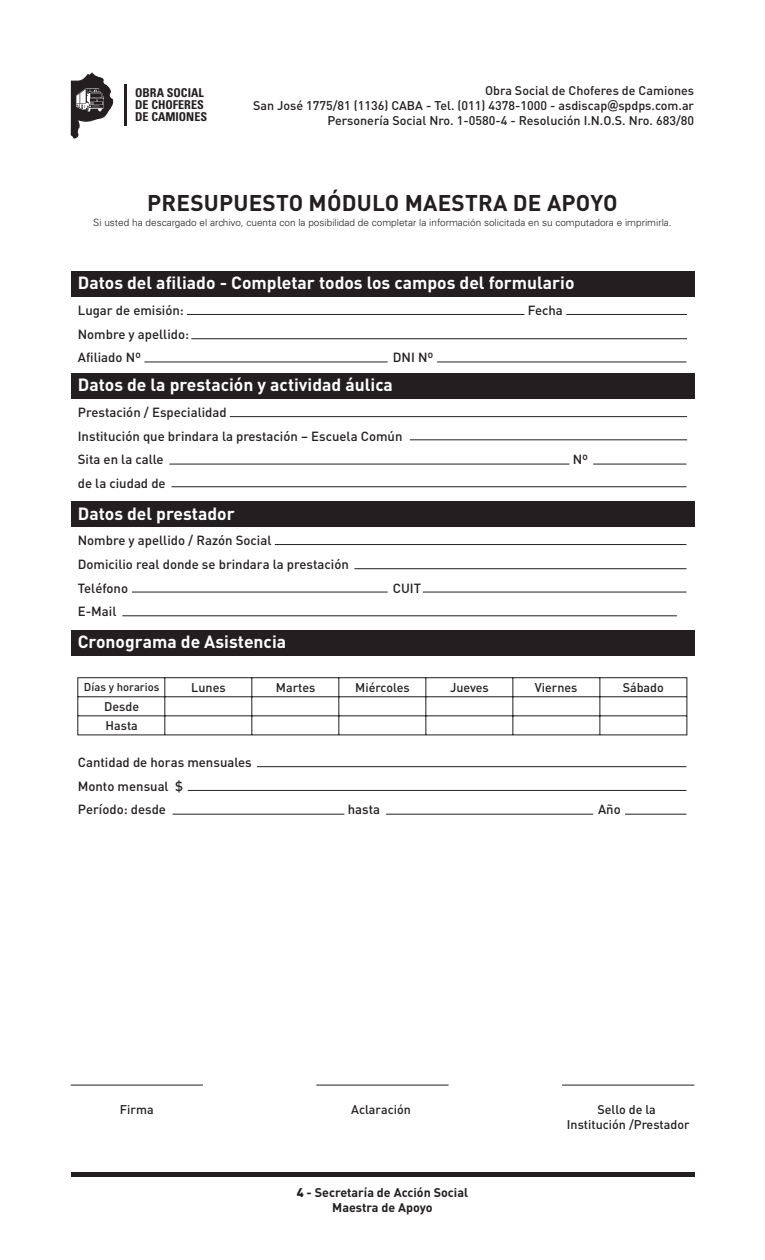
<style>
.page{position:relative;width:765px;height:1260px;background:#fff}
.page>*{position:absolute;margin:0;border:0;box-sizing:border-box;transform-origin:0 0}
.t1{font:700 22.5px "DIN Pro";letter-spacing:.01em;color:#231f20}
.t2{font:700 17.5px "DIN";color:#fff}
.t3{font:500 13.12px/23.8px "DIN";color:#231f20}
.t4{font:500 12.5px/15px "DIN Pro";color:#231f20;text-align:right}
.t5{font:500 12.5px/19.5px "DIN";color:#231f20}
.t6{font:700 12.5px "DIN";color:#231f20}
.t7{font:700 condensed 12.12px/12.1px "Univers LT Std";color:#231f20}
.t8{font:500 11.25px "DIN";color:#231f20}
.t9{font:300 10px "Univers";color:#231f20}
.s1{font-family:"Clan"}
.s2{font-weight:900}
</style>
<div class="page">
<hr style="left:124px;top:85px;width:2px;height:41px;background:#231f20">
<svg style="left:71px;top:72px;width:43px;height:67px"></svg>
<div style="left:71px;top:1172px;width:623px;height:5px;background:#231f20"></div>
<div style="left:71px;top:271px;width:623px;height:26px;background:#231f20"></div>
<div style="left:71px;top:373px;width:623px;height:26px;background:#231f20"></div>
<div style="left:71px;top:502px;width:623px;height:25px;background:#231f20"></div>
<div style="left:71px;top:630px;width:623px;height:25px;background:#231f20"></div>
<hr style="left:187px;top:314px;width:337px;height:1px;background:#231f20">
<hr style="left:230px;top:416px;width:457px;height:1px;background:#231f20">
<hr style="left:410px;top:440px;width:277px;height:1px;background:#231f20">
<hr style="left:169px;top:464px;width:400px;height:1px;background:#231f20">
<hr style="left:275px;top:544px;width:411px;height:1px;background:#231f20">
<hr style="left:354px;top:568px;width:332px;height:1px;background:#231f20">
<hr style="left:423px;top:592px;width:263px;height:1px;background:#231f20">
<hr style="left:132px;top:592px;width:256px;height:1px;background:#231f20">
<hr style="left:122px;top:615px;width:555px;height:1px;background:#231f20">
<hr style="left:593px;top:464px;width:93px;height:1px;background:#231f20">
<hr style="left:172px;top:486px;width:514px;height:1px;background:#231f20">
<hr style="left:191px;top:338px;width:496px;height:1px;background:#231f20">
<hr style="left:144px;top:362px;width:244px;height:1px;background:#231f20">
<hr style="left:437px;top:362px;width:249px;height:1px;background:#231f20">
<hr style="left:566px;top:314px;width:121px;height:1px;background:#231f20">
<hr style="left:71px;top:1085px;width:132px;height:1px;background:#231f20">
<svg style="left:77px;top:677px;width:617px;height:409px"></svg>
<p class="t7" style="left:135px;top:86px;width:73px">OBRA SOCIAL<br>DE CHOFERES<br>DE CAMIONES</p>
<p class="t4" style="left:253px;top:83px;width:443px">Obra Social de Choferes de Camiones<br>San José 1775/81 (1136) CABA - Tel. (011) 4378-1000 - asdiscap<span class="s1">@</span>spdps.com.ar<br>Personería Social Nro. 1-0580-4 - Resolución I.N.O.S. Nro. 683/80</p>
<p class="t1" style="left:147px;top:188px;width:472px">PRESUPUESTO MÓDULO MAESTRA DE APOYO</p>
<p class="t9" style="left:93px;top:217px;width:580px">Si usted ha descargado el archivo, cuenta con la posibilidad de completar la información solicitada en su computadora e imprimirla.</p>
<p class="t2" style="left:78px;top:272px;width:498px">Datos del afiliado - Completar todos los campos del formulario</p>
<p class="t3" style="left:78px;top:298px;width:108px">Lugar de emisión:</p>
<p class="t3" style="left:528px;top:298px;width:37px">Fecha</p>
<p class="t3" style="left:78px;top:322px;width:113px">Nombre y apellido:<br>Afiliado Nº</p>
<p class="t3" style="left:393px;top:345px;width:42px">DNI Nº</p>
<p class="t2" style="left:78px;top:374px;width:316px">Datos de la prestación y actividad áulica</p>
<p class="t3" style="left:78px;top:400px;width:326px">Prestación / Especialidad<br>Institución que brindara la prestación – Escuela Común<br>Sita en la calle</p>
<p class="t3" style="left:78px;top:471px;width:89px">de la ciudad de</p>
<p class="t2" style="left:78px;top:502px;width:158px">Datos del prestador</p>
<p class="t3" style="left:78px;top:528px;width:273px">Nombre y apellido / Razón Social<br>Domicilio real donde se brindara la prestación<br>Teléfono</p>
<p class="t3" style="left:78px;top:599px;width:40px">E-Mail</p>
<p class="t2" style="left:78px;top:630px;width:210px">Cronograma de Asistencia</p>
<p class="t3" style="left:393px;top:576px;width:30px">CUIT</p>
<p class="t3" style="left:573px;top:447px;width:17px">Nº</p>
<p class="t8" style="left:84px;top:679px;width:77px">Días y horarios</p>
<p class="t5" style="left:104px;top:696px;width:36px">Desde<br>Hasta</p>
<p class="t5" style="left:191px;top:677px;width:36px">Lunes</p>
<p class="t5" style="left:276px;top:677px;width:41px">Martes</p>
<p class="t5" style="left:355px;top:677px;width:56px">Miércoles</p>
<p class="t5" style="left:450px;top:677px;width:40px">Jueves</p>
<p class="t5" style="left:535px;top:677px;width:44px">Viernes</p>
<p class="t5" style="left:623px;top:677px;width:43px">Sábado</p>
<p class="t3" style="left:78px;top:750px;width:175px">Cantidad de horas mensuales<br>Monto mensual $<br>Período: desde</p>
<p class="t3" style="left:348px;top:797px;width:34px">hasta</p>
<p class="t3" style="left:598px;top:797px;width:24px">Año</p>
<p class="t5" style="left:120px;top:1100px;width:35px">Firma</p>
<p class="t5" style="left:351px;top:1100px;width:61px">Aclaración</p>
<p class="t5" style="left:567px;top:1102px;width:124px;line-height:15px;text-align:center">Sello de la<br>Institución /Prestador</p>
<p class="t6" style="left:297px;top:1184px;width:173px"><span class="s2">4</span> - Secretaría de Acción Social</p>
<p class="t6" style="left:332px;top:1199px;width:102px">Maestra de Apoyo</p>
</div>
